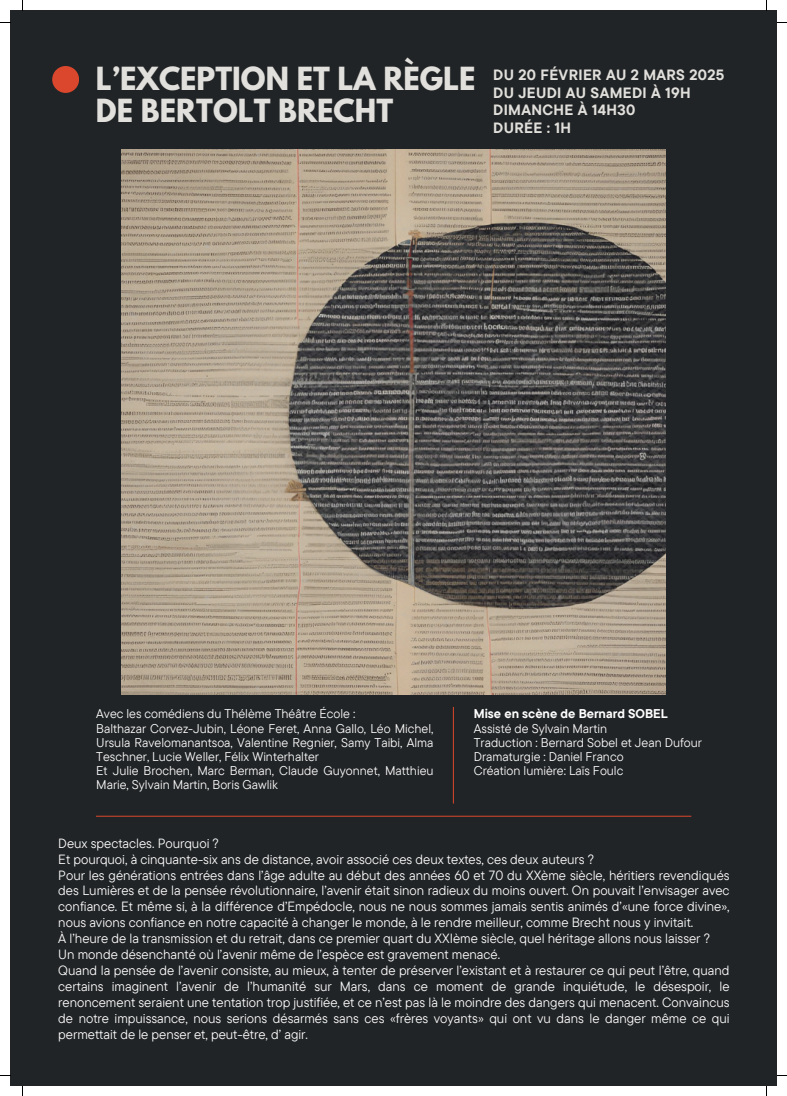
<style>
.page{position:relative;width:787px;height:1096px;background:#fff}
.page>*{position:absolute;margin:0;border:0;box-sizing:border-box;transform-origin:0 0}
.t1{font:700 28.25px/32.2px "League Spartan";color:#e2e0dc}
.t2{font:700 14.88px/17.9px "TT Commons Pro";letter-spacing:.025em;color:#e2e0dc}
.t3{font:13.38px/15.9px "TT Commons Pro";color:#fff}
.t4{font:12.62px/14.1px "TT Commons Pro";color:#fff}
.t5{font:700 12.62px "TT Commons Pro";color:#fff}
</style>
<div class="page">
<div style="left:10px;top:10px;width:767px;height:1076px;background:#212426"></div>
<hr style="left:96px;top:815px;width:595px;height:1px;background:#db472d">
<img style="left:121px;top:150px;width:545px;height:544px">
<div style="left:52px;top:66px;width:27px;height:27px;background:#db472d;border-radius:50%"></div>
<hr style="left:453px;top:706px;width:1px;height:97px;background:#db472d">
<h1 class="t1" style="left:96px;top:62px;width:381px">L’EXCEPTION ET LA RÈGLE<br>DE BERTOLT BRECHT</h1>
<p class="t2" style="left:493px;top:65px;width:233px">DU 20 FÉVRIER AU 2 MARS 2025<br>DU JEUDI AU SAMEDI À 19H<br>DIMANCHE À 14H30<br>DURÉE : 1H</p>
<p class="t4" style="left:96px;top:707px;width:339px">Avec les comédiens du Thélème Théâtre École :<br>Balthazar Corvez-Jubin, Léone Feret, Anna Gallo, Léo Michel, Ursula Ravelomanantsoa, Valentine Regnier, Samy Taibi, Alma Teschner, Lucie Weller, Félix Winterhalter<br>Et Julie Brochen, Marc Berman, Claude Guyonnet, Matthieu Marie, Sylvain Martin, Boris Gawlik</p>
<p class="t5" style="left:474px;top:704px;width:195px">Mise en scène de Bernard SOBEL</p>
<p class="t4" style="left:474px;top:721px;width:229px">Assisté de Sylvain Martin<br>Traduction : Bernard Sobel et Jean Dufour<br>Dramaturgie : Daniel Franco<br>Création lumière: Laïs Foulc</p>
<p class="t3" style="left:58px;top:835px;width:673px">Deux spectacles. Pourquoi ?<br>Et pourquoi, à cinquante-six ans de distance, avoir associé ces deux textes, ces deux auteurs ?<br>Pour les générations entrées dans l’âge adulte au début des années 60 et 70 du XXème siècle, héritiers revendiqués des Lumières et de la pensée révolutionnaire, l’avenir était sinon radieux du moins ouvert. On pouvait l’envisager avec confiance. Et même si, à la différence d’Empédocle, nous ne nous sommes jamais sentis animés d’«une force divine», nous avions confiance en notre capacité à changer le monde, à le rendre meilleur, comme Brecht nous y invitait.<br>À l’heure de la transmission et du retrait, dans ce premier quart du XXIème siècle, quel héritage allons nous laisser ?<br>Un monde désenchanté où l’avenir même de l’espèce est gravement menacé.<br>Quand la pensée de l’avenir consiste, au mieux, à tenter de préserver l’existant et à restaurer ce qui peut l’être, quand certains imaginent l’avenir de l’humanité sur Mars, dans ce moment de grande inquiétude, le désespoir, le renoncement seraient une tentation trop justifiée, et ce n’est pas là le moindre des dangers qui menacent. Convaincus de notre impuissance, nous serions désarmés sans ces «frères voyants» qui ont vu dans le danger même ce qui permettait de le penser et, peut-être, d’ agir.</p>
</div>
